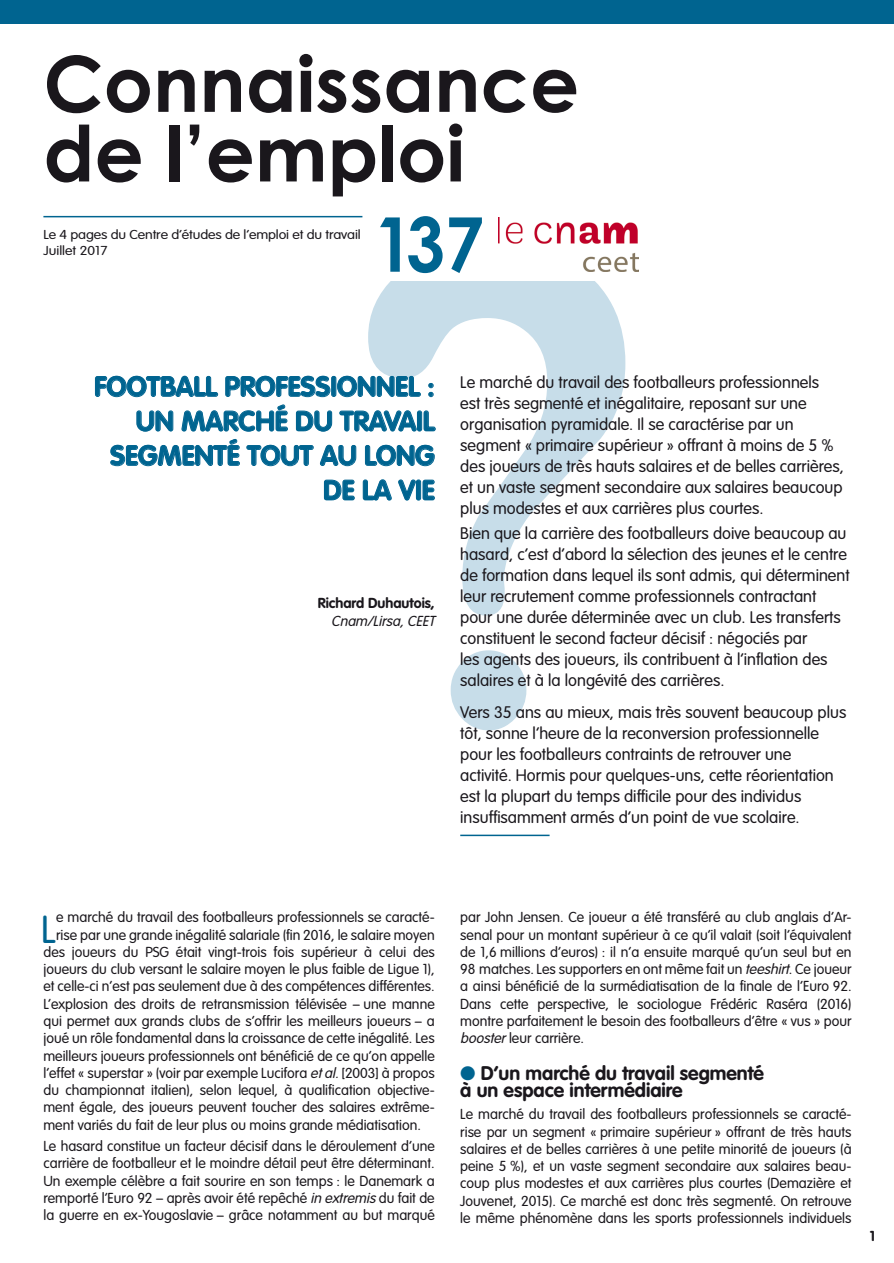
<style>
.page{position:relative;width:894px;height:1263px;background:#fff}
.page>*{position:absolute;margin:0;border:0;box-sizing:border-box;transform-origin:0 0}
.t1{font:700 77.25px "Century Gothic";color:#1a171c}
.t2{font:700 75.45px "Century Gothic";color:#006490;scale:.92 1}
.t3{font:300 38.25px "VAG Rounded";color:#006490}
.titre{font:700 27.75px/34.5px "VAG Rounded";color:#006490;text-align:right}
.inter{font:700 19.5px/17.2px "VAG Rounded";color:#1a171c}
.t4{font:300 16.5px/21px "VAG Rounded";color:#1a171c}
.t5{font:300 14.25px/17.2px "VAG Rounded";color:#1a171c;text-align:justify}
.titre-2{font:700 14.25px/18px "VAG Rounded";color:#1a171c;text-align:right}
.t6{font:300 12.75px "VAG Rounded";letter-spacing:-.01em;color:#1a171c;scale:1.12 1}
.s1{font-weight:300;font-style:italic}
.s2{font-style:italic}
.s3{color:#006490}
</style>
<div class="page">
<div style="left:0;top:0;width:894px;height:24px;background:#006490"></div>
<svg style="left:368px;top:281px;width:257px;height:449px"></svg>
<svg style="left:95px;top:375px;width:123px;height:22px"></svg>
<svg style="left:225px;top:375px;width:105px;height:22px"></svg>
<div style="left:331px;top:376px;width:5px;height:21px;border:1px solid #006490;border-radius:2px"></div>
<svg style="left:337px;top:375px;width:84px;height:22px"></svg>
<svg style="left:428px;top:383px;width:5px;height:14px"></svg>
<svg style="left:110px;top:404px;width:326px;height:62px"></svg>
<svg style="left:324px;top:479px;width:31px;height:21px"></svg>
<svg style="left:363px;top:479px;width:29px;height:21px"></svg>
<svg style="left:398px;top:479px;width:18px;height:21px"></svg>
<div style="left:416px;top:479px;width:5px;height:21px;border:1px solid #006490;border-radius:2px"></div>
<svg style="left:422px;top:479px;width:13px;height:21px"></svg>
<hr style="left:460px;top:834px;width:89px;height:2px;background:#006490">
<hr style="left:43px;top:216px;width:319px;height:1px;background:#006490">
<img style="left:498px;top:218px;width:140px;height:54px">
<p class="t1" style="left:43px;top:35px;width:537px">Connaissance</p>
<p class="t1" style="left:43px;top:105px;width:423px">de l’emploi</p>
<p class="t6" style="left:43px;top:228px;width:285px">Le 4 pages du Centre d’études de l’emploi et du travail</p>
<p class="t6" style="left:43px;top:243px;width:59px">Juillet 2017</p>
<p class="t2" style="left:374px;top:197px;width:121px">137</p>
<p class="titre" style="left:94px;top:369px;width:342px">FOOTBALL PROFESSIONNEL :<br>UN MARCHÉ DU TRAVAIL<br>SEGMENTÉ TOUT AU LONG<br>DE LA VIE</p>
<p class="titre-2" style="left:318px;top:593px;width:122px">Richard Duhautois,<br><span class="s1">Cnam/Lirsa,CEET</span></p>
<p class="t4" style="left:460px;top:371px;width:385px">Le marché du travail des footballeurs professionnels<br>est très segmenté et inégalitaire, reposant sur une organisation pyramidale. Il se caractérise par un segment « primaire supérieur » offrant à moins de 5 % des joueurs de très hauts salaires et de belles carrières, et un vaste segment secondaire aux salaires beaucoup plus modestes et aux carrières plus courtes.</p>
<p class="t4" style="left:460px;top:522px;width:391px">Bien que la carrière des footballeurs doive beaucoup au hasard, c’est d’abord la sélection des jeunes et le centre de formation dans lequel ils sont admis, qui déterminent leur recrutement comme professionnels contractant pour une durée déterminée avec un club. Les transferts constituent le second facteur décisif : négociés par<br>les agents des joueurs, ils contribuent à l’inflation des salaires et à la longévité des carrières.</p>
<p class="t4" style="left:460px;top:701px;width:387px">Vers 35 ans au mieux, mais très souvent beaucoup plus tôt, sonne l’heure de la reconversion professionnelle pour les footballeurs contraints de retrouver une activité. Hormis pour quelques-uns, cette réorientation est la plupart du temps difficile pour des individus insuffisamment armés d’un point de vue scolaire.</p>
<p class="t3" style="left:41px;top:907px;width:16px">L</p>
<p class="t5" style="left:56px;top:908px;width:380px">e marché du travail des footballeurs professionnels se caracté-</p>
<p class="t5" style="left:56px;top:925px;width:380px">rise par une grande inégalité salariale (fin 2016, le salaire moyen</p>
<p class="t5" style="left:43px;top:943px;width:393px">des joueurs du PSG était vingt-trois fois supérieur à celui des</p>
<p class="t5" style="left:43px;top:960px;width:393px">joueurs du club versant le salaire moyen le plus faible de Ligue 1),</p>
<p class="t5" style="left:43px;top:977px;width:393px">et celle-ci n’est pas seulement due à des compétences différentes.</p>
<p class="t5" style="left:43px;top:994px;width:393px">L’explosion des droits de retransmission télévisée – une manne</p>
<p class="t5" style="left:43px;top:1012px;width:393px">qui permet aux grands clubs de s’offrir les meilleurs joueurs – a</p>
<p class="t5" style="left:43px;top:1029px;width:393px">joué un rôle fondamental dans la croissance de cette inégalité. Les</p>
<p class="t5" style="left:43px;top:1046px;width:393px">meilleurs joueurs professionnels ont bénéficié de ce qu’on appelle</p>
<p class="t5" style="left:43px;top:1063px;width:393px">l’effet « superstar » (voir par exemple Lucifora <span class="s2">etal.</span>[2003] à propos</p>
<p class="t5" style="left:43px;top:1081px;width:393px">du championnat italien), selon lequel, à qualification objective-</p>
<p class="t5" style="left:43px;top:1098px;width:393px">ment égale, des joueurs peuvent toucher des salaires extrême-</p>
<p class="t5" style="left:43px;top:1115px;width:379px">ment variés du fait de leur plus ou moins grande médiatisation.</p>
<p class="t5" style="left:43px;top:1137px;width:393px">Le hasard constitue un facteur décisif dans le déroulement d’une carrière de footballeur et le moindre détail peut être déterminant.<br>Un exemple célèbre a fait sourire en son temps : le Danemark a remporté l’Euro 92 – après avoir été repêché <span class="s2">in extremis</span>du fait de la guerre en ex-Yougoslavie – grâce notamment au but marqué</p>
<p class="t5" style="left:460px;top:908px;width:393px">par John Jensen. Ce joueur a été transféré au club anglais d’Ar&shy;senal pour un montant supérieur à ce qu’il valait (soit l’équivalent de 1,6 millions d’euros) : il n’a ensuite marqué qu’un seul but en 98 matches. Les supporters en ont même fait un <span class="s2">teeshirt</span>. Ce joueur a ainsi bénéficié de la surmédiatisation de la finale de l’Euro 92.<br>Dans cette perspective, le sociologue Frédéric Raséra (2016) montre parfaitement le besoin des footballeurs d’être « vus » pour <span class="s2">booster</span>leur carrière.</p>
<p class="inter" style="left:460px;top:1063px;width:305px"><span class="s3">●</span> D’un marché du travail segmenté à un espace intermédiaire</p>
<p class="t5" style="left:460px;top:1105px;width:393px">Le marché du travail des footballeurs professionnels se caracté&shy;rise par un segment « primaire supérieur » offrant de très hauts salaires et de belles carrières à une petite minorité de joueurs (à peine 5 %), et un vaste segment secondaire aux salaires beau&shy;coup plus modestes et aux carrières plus courtes (Demazière et Jouvenet, 2015). Ce marché est donc très segmenté. On retrouve le même phénomène dans les sports professionnels individuels</p>
<p class="titre-2" style="left:870px;top:1226px;width:7px">1</p>
</div>
